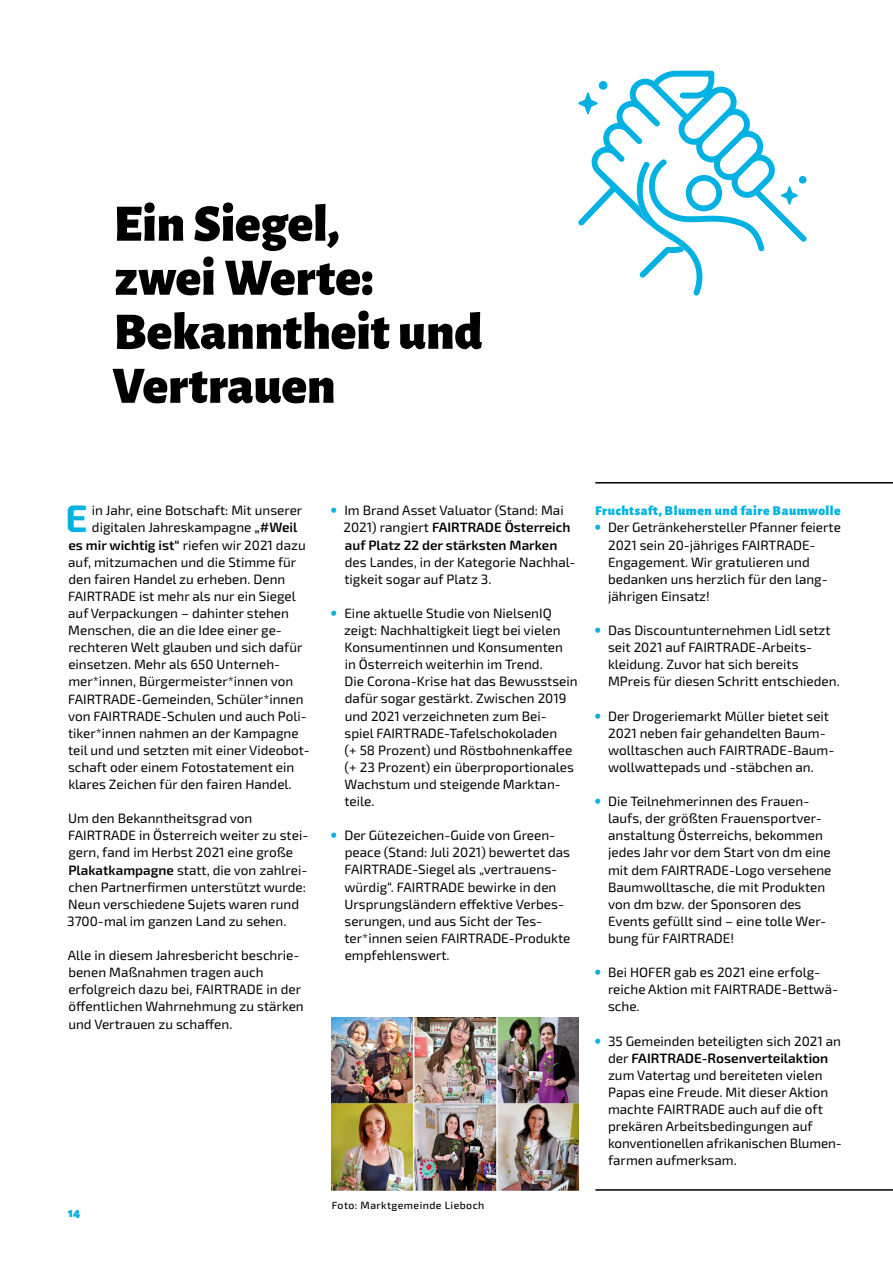
<style>
.page{position:relative;width:893px;height:1263px;background:#fff}
.page>*{position:absolute;margin:0;border:0;box-sizing:border-box;transform-origin:0 0}
.t1{font:900 52.5px/54px "Alegreya Sans";color:#000}
.t2{font:700 38.25px "Exo 2";color:#00b1e1}
.t3{font:13.5px/17.1px "Exo 2";color:#000}
.t4{font:600 13.5px/17.1px "Exo 2";color:#000}
.t5{font:900 13.5px "Alegreya Sans";letter-spacing:.04em;color:#00b1e1}
.t6{font:500 10.5px "Exo 2";letter-spacing:.04em;color:#000}
.s1{font-weight:600}
.s2{font-family:"Alegreya Sans";font-weight:900;font-size:18px;color:#00b1e1}
.s3{font-weight:400}
</style>
<div class="page">
<hr style="left:595px;top:482px;width:298px;height:1px;background:#000">
<hr style="left:595px;top:1189px;width:298px;height:2px;background:#000">
<svg style="left:578px;top:71px;width:229px;height:225px"></svg>
<img style="left:332px;top:1017px;width:246px;height:174px">
<h1 class="t1" style="left:112px;top:192px;width:372px">Ein Siegel,<br>zwei Werte:<br>Bekanntheit und<br>Vertrauen</h1>
<h2 class="t2" style="left:66px;top:490px;width:24px">E</h2>
<p class="t3" style="left:92px;top:501px;width:212px">in Jahr, eine Botschaft: Mit unserer</p>
<p class="t3" style="left:92px;top:519px;width:207px">digitalen Jahreskampagne <span class="s1">„#Weil</span></p>
<p class="t3" style="left:68px;top:536px;width:239px"><span class="s1">es mir wichtig ist“</span> riefen wir 2021 dazu</p>
<p class="t3" style="left:68px;top:553px;width:230px">auf, mitzumachen und die Stimme für</p>
<p class="t3" style="left:68px;top:570px;width:218px">den fairen Handel zu erheben. Denn</p>
<p class="t3" style="left:68px;top:587px;width:229px">FAIRTRADE ist mehr als nur ein Siegel</p>
<p class="t3" style="left:68px;top:604px;width:222px">auf Verpackungen – dahinter stehen</p>
<p class="t3" style="left:68px;top:621px;width:215px">Menschen, die an die Idee einer ge-</p>
<p class="t3" style="left:68px;top:638px;width:236px">rechteren Welt glauben und sich dafür</p>
<p class="t3" style="left:68px;top:655px;width:213px">einsetzen. Mehr als 650 Unterneh-</p>
<p class="t3" style="left:68px;top:673px;width:226px">mer*innen, Bürgermeister*innen von</p>
<p class="t3" style="left:68px;top:690px;width:237px">FAIRTRADE-Gemeinden, Schüler*innen</p>
<p class="t3" style="left:68px;top:707px;width:240px">von FAIRTRADE-Schulen und auch Poli-</p>
<p class="t3" style="left:68px;top:724px;width:232px">tiker*innen nahmen an der Kampagne</p>
<p class="t3" style="left:68px;top:741px;width:243px">teil und und setzten mit einer Videobot-</p>
<p class="t3" style="left:68px;top:758px;width:228px">schaft oder einem Fotostatement ein</p>
<p class="t3" style="left:68px;top:775px;width:225px">klares Zeichen für den fairen Handel.</p>
<p class="t3" style="left:67px;top:809px;width:243px">Um den Bekanntheitsgrad von FAIRTRADE in Österreich weiter zu stei&shy;gern, fand im Herbst 2021 eine große <span class="s1">Plakatkampagne</span> statt, die von zahlrei&shy;chen Partnerfirmen unterstützt wurde:<br>Neun verschiedene Sujets waren rund 3700-mal im ganzen Land zu sehen.</p>
<p class="t3" style="left:68px;top:946px;width:237px">Alle in diesem Jahresbericht beschrie&shy;benen Maßnahmen tragen auch erfolgreich dazu bei, FAIRTRADE in der öffentlichen Wahrnehmung zu stärken und Vertrauen zu schaffen.</p>
<p class="t5" style="left:68px;top:1201px;width:14px">14</p>
<p class="t4" style="left:343px;top:501px;width:229px;text-indent:-12px"><span class="s2">•</span> <span class="s3">Im Brand Asset Valuator (Stand: Mai<br>2021) rangiert</span> FAIRTRADE Österreich auf Platz 22 der stärksten Marken</p>
<p class="t3" style="left:344px;top:553px;width:233px">des Landes, in der Kategorie Nachhal&shy;tigkeit sogar auf Platz 3.</p>
<p class="t3" style="left:344px;top:604px;width:235px;text-indent:-13px"><span class="s2">•</span> Eine aktuelle Studie von NielsenIQ zeigt: Nachhaltigkeit liegt bei vielen Konsumentinnen und Konsumenten<br>in Österreich weiterhin im Trend.<br>Die Corona-Krise hat das Bewusstsein dafür sogar gestärkt. Zwischen 2019 und 2021 verzeichneten zum Bei&shy;spiel FAIRTRADE-Tafelschokoladen<br>(+ 58 Prozent) und Röstbohnenkaffee (+ 23 Prozent) ein überproportionales Wachstum und steigende Marktan&shy;teile.</p>
<p class="t3" style="left:344px;top:826px;width:227px;text-indent:-13px"><span class="s2">•</span> Der Gütezeichen-Guide von Green&shy;peace (Stand: Juli 2021) bewertet das FAIRTRADE-Siegel als „vertrauens&shy;würdig“. FAIRTRADE bewirke in den Ursprungsländern effektive Verbes&shy;serungen, und aus Sicht der Tes&shy;ter*innen seien FAIRTRADE-Produkte empfehlenswert.</p>
<p class="t6" style="left:332px;top:1198px;width:154px">Foto: Marktgemeinde Lieboch</p>
<p class="t5" style="left:595px;top:500px;width:247px">Fruchtsaft, Blumen und faire Baumwolle</p>
<p class="t3" style="left:608px;top:519px;width:234px;text-indent:-13px"><span class="s2">•</span> Der Getränkehersteller Pfanner feierte<br>2021 sein 20-jähriges FAIRTRADE-<br>Engagement. Wir gratulieren und bedanken uns herzlich für den lang&shy;jährigen Einsatz!</p>
<p class="t3" style="left:608px;top:621px;width:233px;text-indent:-13px"><span class="s2">•</span> Das Discountunternehmen Lidl setzt seit 2021 auf FAIRTRADE-Arbeits&shy;kleidung. Zuvor hat sich bereits MPreis für diesen Schritt entschieden.</p>
<p class="t3" style="left:608px;top:707px;width:228px;text-indent:-13px"><span class="s2">•</span> Der Drogeriemarkt Müller bietet seit 2021 neben fair gehandelten Baum&shy;wolltaschen auch FAIRTRADE-Baum&shy;wollwattepads und -stäbchen an.</p>
<p class="t3" style="left:608px;top:792px;width:225px;text-indent:-13px"><span class="s2">•</span> Die Teilnehmerinnen des Frauen&shy;laufs, der größten Frauensportver&shy;anstaltung Österreichs, bekommen jedes Jahr vor dem Start von dm eine mit dem FAIRTRADE-Logo versehene<br>Baumwolltasche, die mit Produkten von dm bzw. der Sponsoren des<br>Events gefüllt sind – eine tolle Wer&shy;bung für FAIRTRADE!</p>
<p class="t3" style="left:608px;top:963px;width:232px;text-indent:-13px"><span class="s2">•</span> Bei HOFER gab es 2021 eine erfolg&shy;reiche Aktion mit FAIRTRADE-Bettwä&shy;sche.</p>
<p class="t3" style="left:608px;top:1032px;width:235px;text-indent:-13px"><span class="s2">•</span> 35 Gemeinden beteiligten sich 2021 an der <span class="s1">FAIRTRADE-Rosenverteilaktion </span>zum Vatertag und bereiteten vielen Papas eine Freude. Mit dieser Aktion machte FAIRTRADE auch auf die oft prekären Arbeitsbedingungen auf konventionellen afrikanischen Blumen&shy;farmen aufmerksam.</p>
</div>
